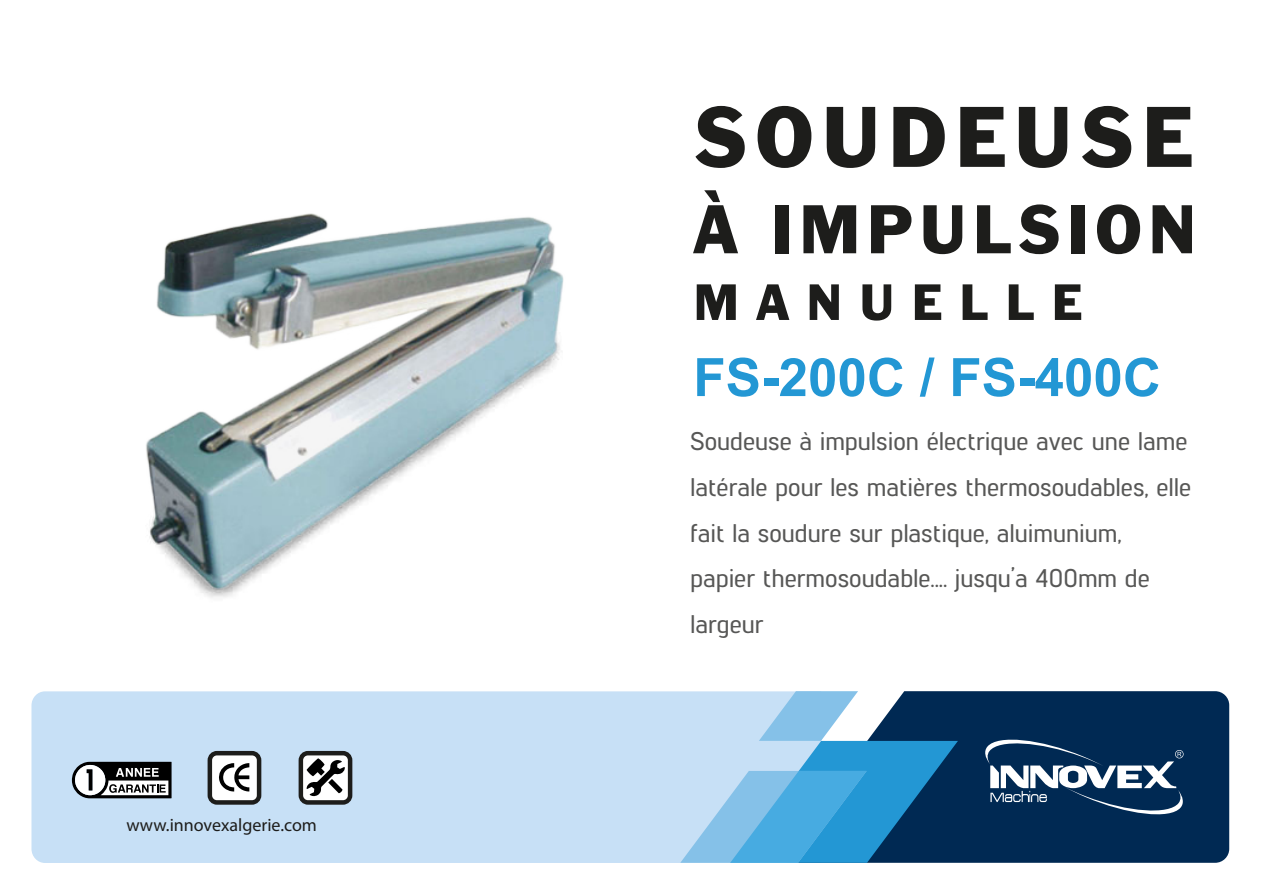
<style>
.page{position:relative;width:1263px;height:893px;background:#fff}
.page>*{position:absolute;margin:0;border:0;box-sizing:border-box;transform-origin:0 0}
.t1{font:89.85px "Franklin Gothic";letter-spacing:.08em;color:#1d1d1b}
.t2{font:72px "Franklin Gothic";letter-spacing:.08em;color:#1d1d1b}
.t3{font:53.4px "Franklin Gothic";letter-spacing:.32em;color:#1d1d1b}
.t4{font:700 52.95px "Arial";color:#2397d4}
.t5{font:500 25.5px/45.6px "Lintel";color:#575756}
.t6{font:18px "Myriad Pro";color:#1d1d1b}
</style>
<div class="page">
<div style="left:31px;top:768px;width:649px;height:95px;background:#c7e0f6"></div>
<div style="left:958px;top:691px;width:271px;height:172px;background:#002953"></div>
<svg style="left:983px;top:734px;width:201px;height:86px"></svg>
<svg style="left:680px;top:691px;width:278px;height:172px"></svg>
<svg style="left:72px;top:768px;width:100px;height:30px"></svg>
<svg style="left:208px;top:768px;width:53px;height:37px"></svg>
<svg style="left:299px;top:768px;width:53px;height:37px"></svg>
<img style="left:31px;top:213px;width:696px;height:555px">
<p class="t6" style="left:126px;top:816px;width:192px">www.innovexalgerie.com</p>
<h1 class="t1" style="left:693px;top:83px;width:501px">SOUDEUSE</h1>
<h2 class="t2" style="left:693px;top:186px;width:505px">À IMPULSION</h2>
<h3 class="t3" style="left:693px;top:270px;width:390px">MANUELLE</h3>
<h3 class="t4" style="left:693px;top:343px;width:469px">FS-200C / FS-400C</h3>
<p class="t5" style="left:690px;top:417px;width:502px">Soudeuse à impulsion électrique avec une lame latérale pour les matières thermosoudables, elle fait la soudure sur plastique, aluimunium, papier thermosoudable.... jusqu’a 400mm de largeur</p>
</div>
